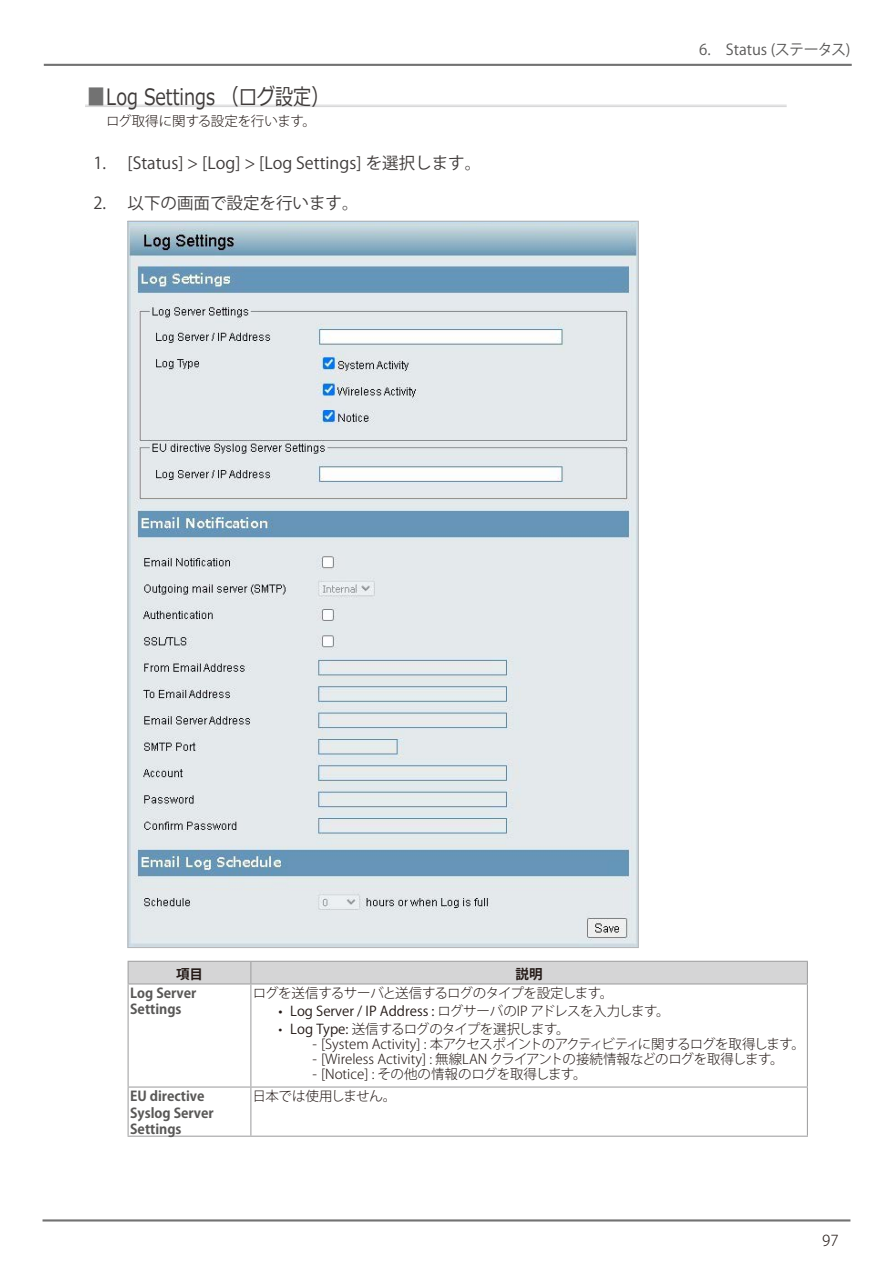
<style>
.page{position:relative;width:893px;height:1263px;background:#fff}
.page>*{position:absolute;margin:0;border:0;box-sizing:border-box;transform-origin:0 0}
.t1{font:22.5px "Meiryo";color:#3f3b3a;scale:.8 1}
.t2{font:16.5px "Koz Go Pro";color:#3f3b3a}
.t3{font:15px "Koz Go Pro";color:#595857}
.t4{font:300 15px "Koz Go Pro";color:#231916}
.t5{font:300 13.5px "Koz Go Pro";letter-spacing:-.02em;color:#231916}
.t6{font:300 13.5px "Koz Go Pro";color:#231916}
.t7{font:700 13.5px/16.5px "Koz Go Pro";color:#595857}
.t8{font:13.5px "Koz Go Pro";color:#231916}
.t9{font:300 13.5px "Koz Go Pro";letter-spacing:-.04em;color:#231916}
.t10{font:300 13.5px "Koz Go Pro";letter-spacing:-.05em;color:#231916}
.t11{font:700 13.5px "Koz Go Pro";color:#231916}
.s1{font-family:"Koz Go Pro";font-weight:500;color:#727272}
.s2{font-weight:300}
.s3{font-weight:400}
</style>
<div class="page">
<hr style="left:43px;top:1219px;width:807px;height:2px;background:#727272">
<hr style="left:44px;top:64px;width:808px;height:2px;background:#727272">
<hr style="left:85px;top:105px;width:702px;height:1px;background:#d5d5d6">
<hr style="left:85px;top:106px;width:702px;height:1px;background:#d5d5d6">
<img style="left:130px;top:223px;width:507px;height:723px">
<div style="left:128px;top:961px;width:680px;height:22px;background:#d5d5d6"></div>
<hr style="left:128px;top:983px;width:123px;height:1px;background:#a0a0a1">
<hr style="left:251px;top:983px;width:557px;height:1px;background:#a0a0a1">
<hr style="left:128px;top:984px;width:1px;height:102px;background:#a0a0a1">
<hr style="left:250px;top:984px;width:1px;height:102px;background:#a0a0a1">
<hr style="left:807px;top:984px;width:1px;height:102px;background:#a0a0a1">
<hr style="left:128px;top:1086px;width:123px;height:1px;background:#a0a0a1">
<hr style="left:128px;top:1087px;width:1px;height:49px;background:#a0a0a1">
<hr style="left:251px;top:1086px;width:557px;height:1px;background:#a0a0a1">
<hr style="left:250px;top:1087px;width:1px;height:49px;background:#a0a0a1">
<hr style="left:807px;top:1087px;width:1px;height:49px;background:#a0a0a1">
<hr style="left:128px;top:1136px;width:123px;height:1px;background:#a0a0a1">
<hr style="left:251px;top:1136px;width:557px;height:1px;background:#a0a0a1">
<h1 class="t1" style="left:87px;top:81px;width:304px"><span class="s1">■</span>Log Settings （ログ設定）</h1>
<p class="t5" style="left:106px;top:112px;width:211px">ログ取得に関する設定を行います。</p>
<p class="t2" style="left:94px;top:153px;width:389px">1. [Status] &gt; [Log] &gt; [Log Settings] を選択します。</p>
<p class="t2" style="left:94px;top:192px;width:267px">2. 以下の画面で設定を行います。</p>
<p class="t3" style="left:699px;top:39px;width:153px">6.　Status (ステータス)</p>
<p class="t11" style="left:176px;top:965px;width:28px">項目</p>
<p class="t11" style="left:516px;top:965px;width:28px">説明</p>
<p class="t7" style="left:130px;top:986px;width:68px">Log Server<br>Settings</p>
<p class="t9" style="left:253px;top:984px;width:362px">ログを送信するサーバと送信するログのタイプを設定します。</p>
<p class="t8" style="left:279px;top:1002px;width:393px">• Log Server / IP Address : <span class="s2">ログサーバのIP アドレスを入力します。</span></p>
<p class="t10" style="left:279px;top:1020px;width:293px">• <span class="s3">Log Type:</span> 送信するログのタイプを選択します。</p>
<p class="t5" style="left:313px;top:1035px;width:494px">- [System Activity] : 本アクセスポイントのアクティビティに関するログを取得します。</p>
<p class="t6" style="left:313px;top:1050px;width:472px">- [Wireless Activity] : 無線LAN クライアントの接続情報などのログを取得します。</p>
<p class="t6" style="left:313px;top:1065px;width:275px">- [Notice] : その他の情報のログを取得します。</p>
<p class="t7" style="left:130px;top:1089px;width:85px">EU directive<br>Syslog Server<br>Settings</p>
<p class="t5" style="left:252px;top:1087px;width:145px">日本では使用しません。</p>
<p class="t4" style="left:822px;top:1231px;width:18px">97</p>
</div>
